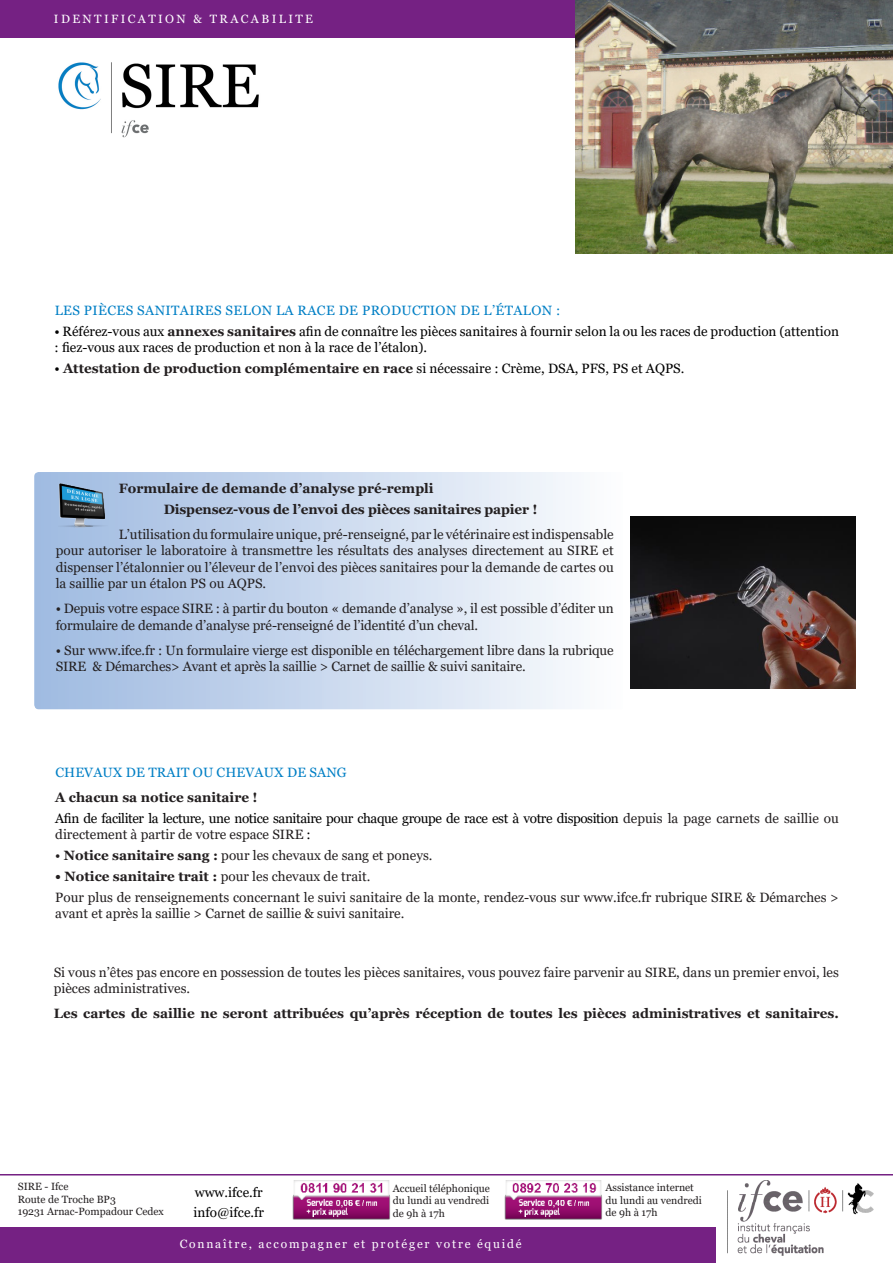
<style>
.page{position:relative;width:893px;height:1263px;background:#fff}
.page>*{position:absolute;margin:0;border:0;box-sizing:border-box;transform-origin:0 0}
.t1{font:13.5px/16.5px "Georgia";color:#231f20}
.t2{font:700 13.5px "Georgia";color:#231f20}
.t3{font:13.5px/20.4px "Georgia";color:#000}
.t4{font:13.5px/16.5px "Georgia";letter-spacing:-.03em;color:#000}
.t5{font:13.5px "Georgia";letter-spacing:.03em;color:#007fc5}
.t6{font:13.5px "Georgia";letter-spacing:.01em;color:#007fc5}
.t7{font:12px "Georgia";letter-spacing:.15em;color:#fff}
.t8{font:12px "Georgia";letter-spacing:.2em;color:#fff}
.t9{font:10.5px/12.6px "Georgia";color:#231f20}
.s1{font-weight:700;color:#231f20}
.s2{font-weight:400;color:#000}
.s3{color:#231f20}
.s4{font-weight:700}
.s5{font-weight:400}
</style>
<div class="page">
<img style="left:58px;top:62px;width:201px;height:76px">
<div style="left:0;top:0;width:893px;height:38px;background:#752183"></div>
<div style="left:0;top:1227px;width:715px;height:36px;background:#752183"></div>
<img style="left:737px;top:1181px;width:137px;height:75px">
<hr style="left:0;top:1174px;width:893px;height:1px;background:#752183">
<img style="left:292px;top:1180px;width:98px;height:39px">
<img style="left:505px;top:1181px;width:97px;height:39px">
<svg style="left:34px;top:472px;width:538px;height:237px;background:#c8d8ed"></svg>
<img style="left:59px;top:482px;width:49px;height:46px">
<img style="left:630px;top:516px;width:225px;height:173px">
<img style="left:576px;top:0;width:317px;height:253px">
<p class="t8" style="left:54px;top:11px;width:261px">IDENTIFICATION &amp; TRACABILITE</p>
<p class="t5" style="left:55px;top:302px;width:507px">LES PIÈCES SANITAIRES SELON LA RACE DE PRODUCTION DE L’ÉTALON :</p>
<p class="t3" style="left:55px;top:323px;width:786px;line-height:16.5px">• Référez-vous aux <span class="s1">annexes sanitaires</span> afin de connaître les pièces sanitaires à fournir selon la ou les races de production (attention : fiez-vous aux races de production et non à la race de l’étalon).</p>
<p class="t2" style="left:55px;top:360px;width:631px"><span class="s2">•</span> Attestation de production complémentaire en race <span class="s2">si nécessaire : Crème, DSA, PFS, PS et AQPS.</span></p>
<p class="t2" style="left:119px;top:479px;width:316px">Formulaire de demande d’analyse pré-rempli</p>
<p class="t2" style="left:164px;top:500px;width:375px">Dispensez-vous de l’envoi des pièces sanitaires papier !</p>
<p class="t1" style="left:56px;top:526px;width:560px;text-align:justify;text-indent:63px">L’utilisation du formulaire unique, pré-renseigné, par le vétérinaire est indispensable pour autoriser le laboratoire à transmettre les résultats des analyses directement au SIRE et dispenser l’étalonnier ou l’éleveur de l’envoi des pièces sanitaires pour la demande de cartes ou la saillie par un étalon PS ou AQPS.</p>
<p class="t1" style="left:56px;top:600px;width:560px">• Depuis votre espace SIRE : à partir du bouton « demande d’analyse », il est possible d’éditer un formulaire de demande d’analyse pré-renseigné de l’identité d’un cheval.</p>
<p class="t1" style="left:56px;top:642px;width:560px">• Sur www.ifce.fr : Un formulaire vierge est disponible en téléchargement libre dans la rubrique<br>SIRE &amp; Démarches&gt; Avant et après la saillie &gt; Carnet de saillie &amp; suivi sanitaire.</p>
<p class="t6" style="left:55px;top:764px;width:293px">CHEVAUX DE TRAIT OU CHEVAUX DE SANG</p>
<p class="t2" style="left:55px;top:789px;width:204px">A chacun sa notice sanitaire !</p>
<p class="t4" style="left:55px;top:810px;width:785px">Afin de faciliter la lecture, une notice sanitaire pour chaque groupe de race est à votre disposition <span class="s3">depuis la page carnets de saillie ou directement à partir de votre espace SIRE</span> :</p>
<p class="t1" style="left:55px;top:847px;width:379px">• <span class="s4">Notice sanitaire sang :</span> pour les chevaux de sang et poneys.</p>
<p class="t2" style="left:55px;top:867px;width:317px">• Notice sanitaire trait : <span class="s5">pour les chevaux de trait.</span></p>
<p class="t1" style="left:55px;top:889px;width:785px">Pour plus de renseignements concernant le suivi sanitaire de la monte, rendez-vous sur www.ifce.fr rubrique SIRE &amp; Démarches &gt; avant et après la saillie &gt; Carnet de saillie &amp; suivi sanitaire.</p>
<p class="t1" style="left:54px;top:964px;width:787px">Si vous n’êtes pas encore en possession de toutes les pièces sanitaires, vous pouvez faire parvenir au SIRE, dans un premier envoi, les pièces administratives.</p>
<p class="t2" style="left:54px;top:1005px;width:787px">Les cartes de saillie ne seront attribuées qu’après réception de toutes les pièces administratives et sanitaires.</p>
<p class="t9" style="left:18px;top:1180px;width:148px">SIRE - Ifce<br>Route de Troche BP3<br>19231 Arnac-Pompadour Cedex</p>
<p class="t3" style="left:193px;top:1182px;width:72px">www.ifce.fr info@ifce.fr</p>
<p class="t9" style="left:393px;top:1182px;width:99px;text-align:justify">Accueil téléphonique du lundi au vendredi de 9h à 17h</p>
<p class="t9" style="left:605px;top:1181px;width:98px">Assistance internet du lundi au vendredi de 9h à 17h</p>
<p class="t7" style="left:180px;top:1237px;width:343px">Connaître, accompagner et protéger votre équidé</p>
</div>
